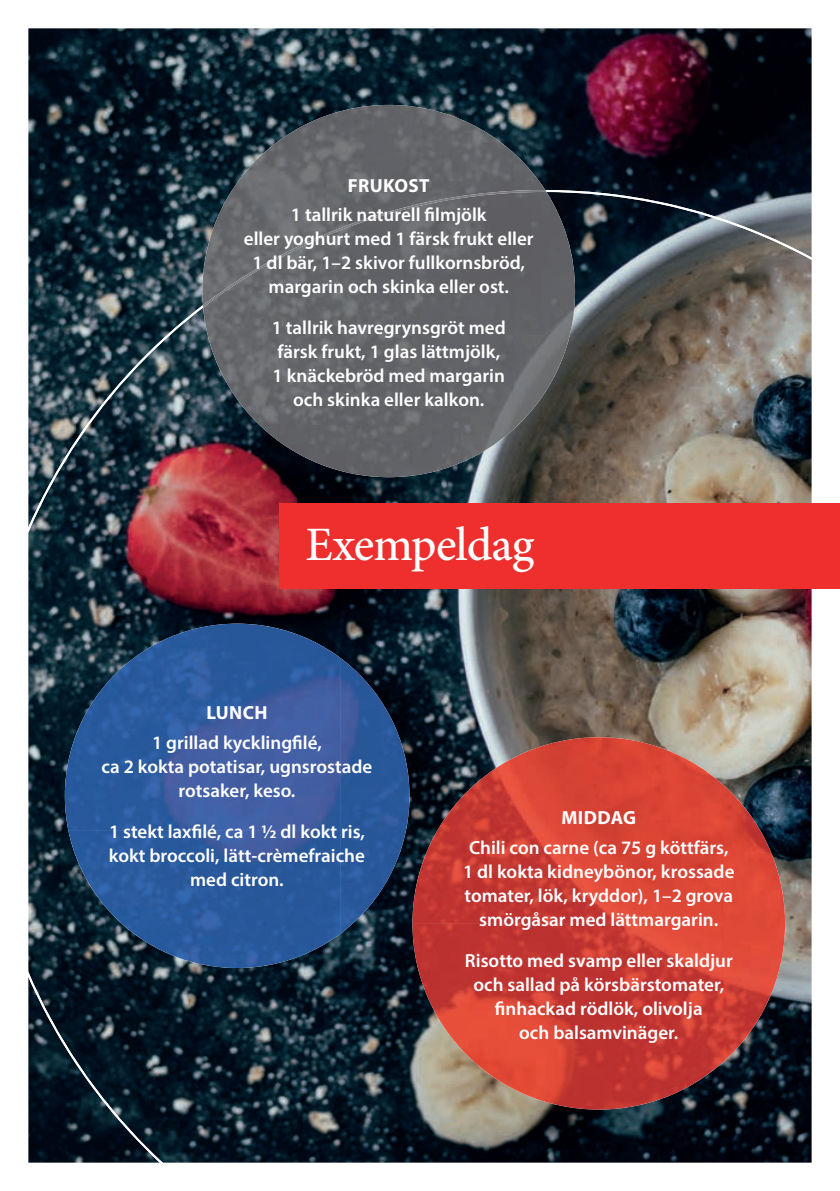
<style>
.page{position:relative;width:840px;height:1191px;background:#fff}
.page>*{position:absolute;margin:0;border:0;box-sizing:border-box;transform-origin:0 0}
.t1{font:500 48px "Minion Pro";letter-spacing:-.02em;color:#fff}
.t2{font:600 19px/24px "Myriad Pro";color:#fff;text-align:center}
.t3{font:700 19px "Myriad Pro";letter-spacing:.02em;color:#fff}
</style>
<div class="page">
<img style="left:28px;top:28px;width:783px;height:162px">
<img style="left:28px;top:190px;width:784px;height:973px">
<img style="left:65px;top:623px;width:275px;height:207px">
<img style="left:340px;top:658px;width:69px;height:275px">
<img style="left:68px;top:830px;width:272px;height:138px">
<img style="left:202px;top:105px;width:311px;height:372px">
<img style="left:512px;top:152px;width:62px;height:278px">
<svg style="left:203px;top:190px;width:343px;height:117px;background:#64666a"></svg>
<img style="left:412px;top:737px;width:311px;height:372px">
<img style="left:722px;top:784px;width:62px;height:278px">
<div style="left:279px;top:503px;width:560px;height:86px;background:#ee2f2d"></div>
<p class="t3" style="left:347px;top:173px;width:83px">FRUKOST</p>
<p class="t2" style="left:244px;top:202px;width:291px">1 tallrik naturell filmjölk<br>eller yoghurt med 1 färsk frukt eller<br>1 dl bär, 1–2 skivor fullkornsbröd, margarin och skinka eller ost.</p>
<p class="t2" style="left:271px;top:315px;width:235px">1 tallrik havregrynsgröt med färsk frukt, 1 glas lättmjölk,<br>1 knäckebröd med margarin och skinka eller kalkon.</p>
<h1 class="t1" style="left:305px;top:512px;width:230px">Exempeldag</h1>
<p class="t3" style="left:206px;top:700px;width:63px">LUNCH</p>
<p class="t2" style="left:101px;top:730px;width:272px">1 grillad kycklingfilé,<br>ca 2 kokta potatisar, ugnsrostade rotsaker, keso.</p>
<p class="t2" style="left:109px;top:819px;width:257px">1 stekt laxfilé, ca 1 ½ dl kokt ris, kokt broccoli, lätt-crèmefraiche med citron.</p>
<p class="t3" style="left:561px;top:805px;width:76px">MIDDAG</p>
<p class="t2" style="left:463px;top:834px;width:273px">Chili con carne (ca 75 g köttfärs,<br>1 dl kokta kidneybönor, krossade tomater, lök, kryddor), 1–2 grova smörgåsar med lättmargarin.</p>
<p class="t2" style="left:464px;top:947px;width:269px">Risotto med svamp eller skaldjur och sallad på körsbärstomater, finhackad rödlök, olivolja<br>och balsamvinäger.</p>
</div>
